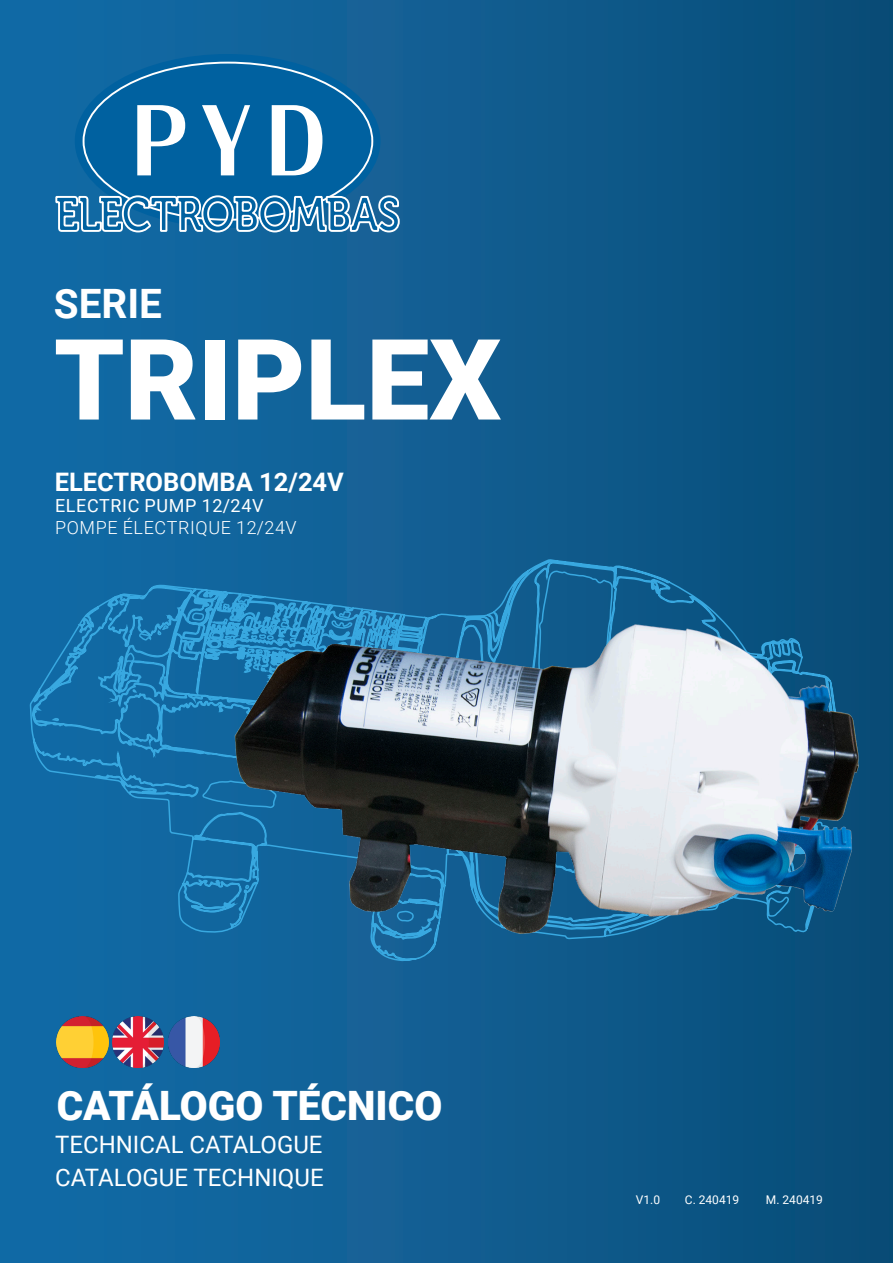
<style>
.page{position:relative;width:893px;height:1263px;background:#fff}
.page>*{position:absolute;margin:0;border:0;box-sizing:border-box;transform-origin:0 0}
.t1{font:900 112.5px "Roboto";color:#fff}
.t2{font:900 40.5px "Roboto";color:#fff}
.t3{font:700 40.5px "Roboto";color:#fff}
.t4{font:700 25.5px "Roboto";color:#fff}
.t5{font:24px "Roboto";color:#fff}
.t6{font:300 18px "Roboto";letter-spacing:.035em;color:#fff}
.t7{font:18px "Roboto";letter-spacing:.035em;color:#fff}
.t8{font:12px "Roboto";color:#fff}
</style>
<div class="page">
<div style="left:0;top:0;width:893px;height:1263px;background:linear-gradient(to right,#146daa,#0a4d78)"></div>
<svg style="left:29px;top:451px;width:811px;height:546px;background:#0f5e93"></svg>
<svg style="left:48px;top:551px;width:789px;height:497px;background:#106297"></svg>
<svg style="left:116px;top:577px;width:681px;height:222px;background:#1870a8"></svg>
<img style="left:57px;top:1016px;width:51px;height:51px">
<img style="left:168px;top:1016px;width:51px;height:51px">
<img style="left:112px;top:1016px;width:52px;height:51px">
<div style="left:75px;top:54px;width:305px;height:174px;background:#0061a0;border-radius:50%"></div>
<svg style="left:137px;top:105px;width:48px;height:70px"></svg>
<svg style="left:202px;top:105px;width:48px;height:70px"></svg>
<svg style="left:272px;top:105px;width:50px;height:70px"></svg>
<svg style="left:55px;top:194px;width:345px;height:39px"></svg>
<img style="left:234px;top:595px;width:636px;height:357px">
<p class="t3" style="left:54px;top:275px;width:110px">SERIE</p>
<p class="t1" style="left:54px;top:301px;width:449px">TRIPLEX</p>
<p class="t4" style="left:55px;top:464px;width:291px">ELECTROBOMBA 12/24V</p>
<p class="t7" style="left:55px;top:493px;width:210px">ELECTRIC PUMP 12/24V</p>
<p class="t6" style="left:55px;top:515px;width:243px">POMPE ÉLECTRIQUE 12/24V</p>
<p class="t2" style="left:57px;top:1077px;width:387px">CATÁLOGO TÉCNICO</p>
<p class="t5" style="left:55px;top:1128px;width:269px">TECHNICAL CATALOGUE</p>
<p class="t5" style="left:55px;top:1160px;width:270px">CATALOGUE TECHNIQUE</p>
<p class="t8" style="left:636px;top:1191px;width:26px">V1.0</p>
<p class="t8" style="left:685px;top:1191px;width:56px">C. 240419</p>
<p class="t8" style="left:766px;top:1191px;width:59px">M. 240419</p>
</div>
